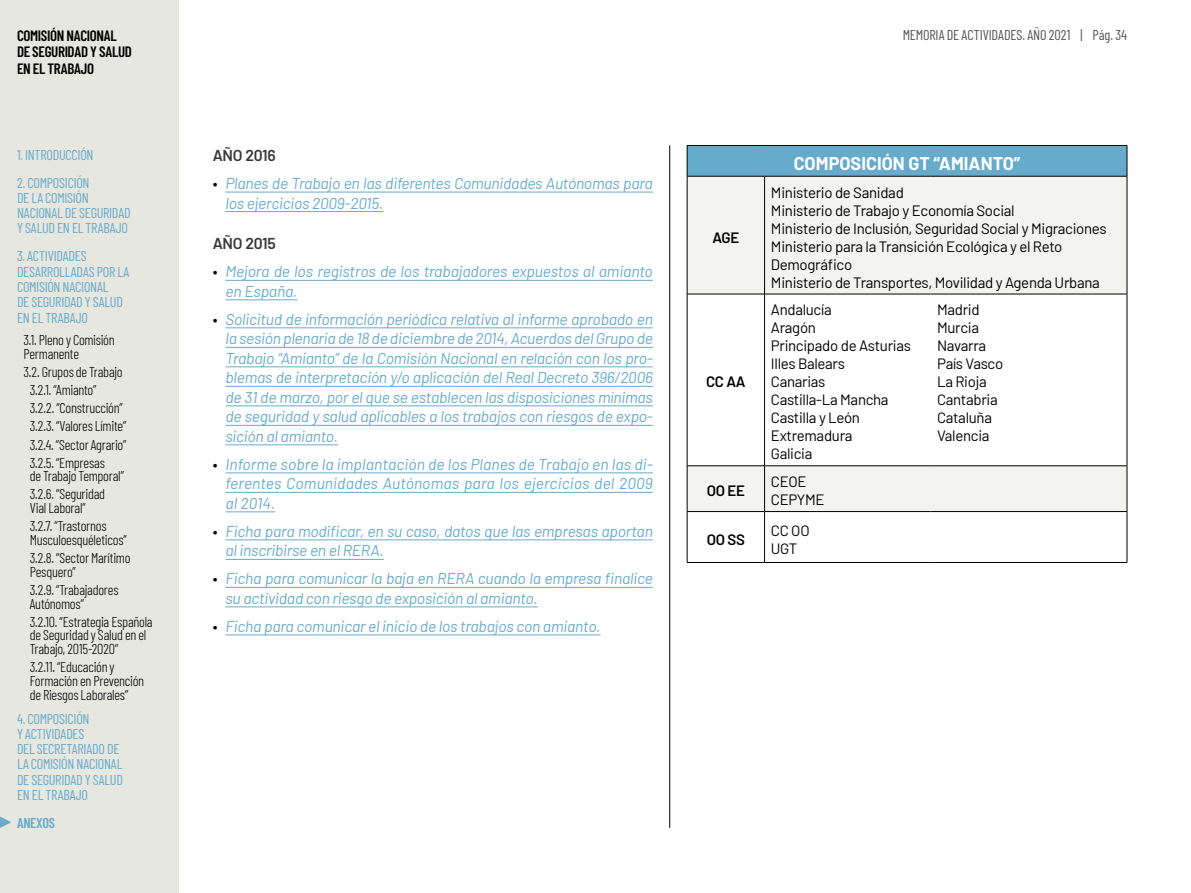
<style>
.page{position:relative;width:1191px;height:893px;background:#fff}
.page>*{position:absolute;margin:0;border:0;box-sizing:border-box;transform-origin:0 0}
.t1{font:700 18px "Barlow";color:#fff}
.t2{font:italic 15.75px/19.5px "Barlow";letter-spacing:-.015em;color:#67abcc}
.t3{font:600 15.75px "Barlow";letter-spacing:-.015em;color:#393939}
.t4{font:15px/18px "Barlow";letter-spacing:-.02em;color:#000}
.t5{font:600 15px/16.5px "Barlow Condensed";letter-spacing:-.02em;color:#000}
.t6{font:600 15px "Barlow";letter-spacing:-.02em;color:#000}
.t7{font:300 14.25px/18.1px "Barlow Condensed";letter-spacing:-.02em;color:#000}
.t8{font:14.25px/15.3px "Barlow Condensed";letter-spacing:-.02em;color:#67abcc}
.t9{font:14.25px "Barlow Condensed";letter-spacing:-.005em;color:#555}
.t10{font:600 14.25px "Barlow Condensed";letter-spacing:-.015em;color:#67abcc}
.s1{font-style:normal;color:#000}
</style>
<div class="page">
<div style="left:0;top:0;width:179px;height:893px;background:#e6e7df"></div>
<svg style="left:0;top:816px;width:11px;height:12px"></svg>
<hr style="left:225px;top:192px;width:428px;height:1px;background:#67abcc">
<hr style="left:225px;top:211px;width:158px;height:1px;background:#67abcc">
<hr style="left:225px;top:280px;width:428px;height:1px;background:#67abcc">
<hr style="left:225px;top:299px;width:72px;height:1px;background:#67abcc">
<hr style="left:225px;top:327px;width:428px;height:1px;background:#67abcc">
<hr style="left:225px;top:347px;width:428px;height:1px;background:#67abcc">
<hr style="left:225px;top:366px;width:428px;height:1px;background:#67abcc">
<hr style="left:225px;top:386px;width:428px;height:1px;background:#67abcc">
<hr style="left:225px;top:405px;width:428px;height:1px;background:#67abcc">
<hr style="left:225px;top:425px;width:428px;height:1px;background:#67abcc">
<hr style="left:225px;top:444px;width:113px;height:1px;background:#67abcc">
<hr style="left:225px;top:472px;width:428px;height:1px;background:#67abcc">
<hr style="left:225px;top:492px;width:428px;height:1px;background:#67abcc">
<hr style="left:225px;top:511px;width:50px;height:1px;background:#67abcc">
<hr style="left:225px;top:539px;width:428px;height:1px;background:#67abcc">
<hr style="left:225px;top:559px;width:159px;height:1px;background:#67abcc">
<hr style="left:225px;top:587px;width:428px;height:1px;background:#67abcc">
<hr style="left:225px;top:606px;width:313px;height:1px;background:#67abcc">
<hr style="left:225px;top:634px;width:375px;height:1px;background:#67abcc">
<hr style="left:669px;top:145px;width:1px;height:683px;background:#000">
<div style="left:687px;top:145px;width:440px;height:31px;background:#67abcc"></div>
<div style="left:687px;top:176px;width:77px;height:118px;background:#f3f3ef"></div>
<div style="left:764px;top:176px;width:363px;height:118px;background:#f3f3ef"></div>
<div style="left:687px;top:466px;width:77px;height:46px;background:#f3f3ef"></div>
<div style="left:764px;top:466px;width:363px;height:46px;background:#f3f3ef"></div>
<hr style="left:687px;top:176px;width:1px;height:118px;background:#000">
<hr style="left:764px;top:176px;width:1px;height:118px;background:#000">
<hr style="left:1126px;top:176px;width:1px;height:118px;background:#000">
<hr style="left:687px;top:294px;width:77px;height:1px;background:#000">
<hr style="left:687px;top:294px;width:1px;height:172px;background:#000">
<hr style="left:764px;top:294px;width:166px;height:1px;background:#000">
<hr style="left:764px;top:294px;width:1px;height:172px;background:#000">
<hr style="left:930px;top:294px;width:197px;height:1px;background:#000">
<hr style="left:1126px;top:294px;width:1px;height:172px;background:#000">
<hr style="left:687px;top:466px;width:77px;height:1px;background:#000">
<hr style="left:687px;top:466px;width:1px;height:45px;background:#000">
<hr style="left:764px;top:466px;width:166px;height:1px;background:#000">
<hr style="left:764px;top:466px;width:1px;height:45px;background:#000">
<hr style="left:930px;top:466px;width:197px;height:1px;background:#000">
<hr style="left:1126px;top:466px;width:1px;height:45px;background:#000">
<hr style="left:687px;top:511px;width:77px;height:1px;background:#000">
<hr style="left:687px;top:512px;width:1px;height:50px;background:#000">
<hr style="left:764px;top:511px;width:166px;height:1px;background:#000">
<hr style="left:764px;top:512px;width:1px;height:50px;background:#000">
<hr style="left:930px;top:511px;width:197px;height:1px;background:#000">
<hr style="left:1126px;top:512px;width:1px;height:50px;background:#000">
<hr style="left:687px;top:562px;width:77px;height:1px;background:#000">
<hr style="left:764px;top:562px;width:166px;height:1px;background:#000">
<hr style="left:930px;top:562px;width:197px;height:1px;background:#000">
<hr style="left:687px;top:145px;width:77px;height:1px;background:#000">
<hr style="left:687px;top:146px;width:1px;height:30px;background:#000">
<hr style="left:764px;top:145px;width:166px;height:1px;background:#000">
<hr style="left:930px;top:145px;width:197px;height:1px;background:#000">
<hr style="left:1126px;top:146px;width:1px;height:30px;background:#000">
<hr style="left:687px;top:176px;width:77px;height:1px;background:#000">
<hr style="left:764px;top:176px;width:166px;height:1px;background:#000">
<hr style="left:930px;top:176px;width:197px;height:1px;background:#000">
<p class="t5" style="left:17px;top:26px;width:116px">COMISIÓN NACIONAL<br>DE SEGURIDAD Y SALUD<br>EN EL TRABAJO</p>
<p class="t9" style="left:902px;top:24px;width:226px">MEMORIA DE ACTIVIDADES. AÑO 2021 | Pág. 34</p>
<p class="t8" style="left:17px;top:146px;width:78px">1. INTRODUCCIÓN</p>
<p class="t8" style="left:17px;top:174px;width:115px">2. COMPOSICIÓN<br>DE LA COMISIÓN<br>NACIONAL DE SEGURIDAD<br>Y SALUD EN EL TRABAJO</p>
<p class="t8" style="left:17px;top:248px;width:114px">3. ACTIVIDADES<br>DESARROLLADAS POR LA<br>COMISIÓN NACIONAL<br>DE SEGURIDAD Y SALUD<br>EN EL TRABAJO</p>
<p class="t7" style="left:23px;top:332px;width:93px;line-height:13.8px">3.1. Pleno y Comisión<br>Permanente</p>
<p class="t7" style="left:30px;top:361px;width:98px;text-indent:-6px">3.2. Grupos de Trabajo<br>3.2.1. “Amianto”<br>3.2.2. “Construcción”<br>3.2.3. “Valores Límite”<br>3.2.4. “Sector Agrario”<br>3.2.5. “Empresas</p>
<p class="t7" style="left:30px;top:466px;width:96px">de Trabajo Temporal”<br>3.2.6. “Seguridad</p>
<p class="t7" style="left:30px;top:498px;width:78px">Vial Laboral”<br>3.2.7. “Trastornos</p>
<p class="t7" style="left:30px;top:530px;width:102px">Musculoesquéleticos”<br>3.2.8. “Sector Marítimo</p>
<p class="t7" style="left:30px;top:562px;width:90px">Pesquero”<br>3.2.9. “Trabajadores</p>
<p class="t7" style="left:30px;top:593px;width:124px">Autónomos”<br>3.2.10. “Estrategia Española</p>
<p class="t7" style="left:30px;top:627px;width:118px;line-height:13.8px">de Seguridad y Salud en el<br>Trabajo, 2015-2020”</p>
<p class="t7" style="left:30px;top:659px;width:116px;line-height:13.8px">3.2.11. “Educación y<br>Formación en Prevención de Riesgos Laborales”</p>
<p class="t8" style="left:17px;top:710px;width:107px">4. COMPOSICIÓN<br>Y ACTIVIDADES<br>DEL SECRETARIADO DE<br>LA COMISIÓN NACIONAL<br>DE SEGURIDAD Y SALUD<br>EN EL TRABAJO</p>
<p class="t10" style="left:17px;top:813px;width:39px">ANEXOS</p>
<h3 class="t3" style="left:213px;top:144px;width:65px">AÑO 2016</h3>
<p class="t2" style="left:225px;top:172px;width:429px;text-indent:-13px"><span class="s1">•</span> Planes de Trabajo en las diferentes Comunidades Autónomas para los ejercicios 2009-2015.</p>
<h3 class="t3" style="left:213px;top:232px;width:65px">AÑO 2015</h3>
<p class="t2" style="left:225px;top:261px;width:429px;text-indent:-13px"><span class="s1">•</span> Mejora de los registros de los trabajadores expuestos al amianto en España.</p>
<p class="t2" style="left:225px;top:308px;width:429px;text-align:justify;text-indent:-13px"><span class="s1">•</span> Solicitud de información periódica relativa al informe aprobado en la sesión plenaria de 18 de diciembre de 2014, Acuerdos del Grupo de Trabajo “Amianto” de la Comisión Nacional en relación con los pro&shy;blemas de interpretación y/o aplicación del Real Decreto 396/2006 de 31 de marzo, por el que se establecen las disposiciones mínimas de seguridad y salud aplicables a los trabajos con riesgos de expo&shy;sición al amianto.</p>
<p class="t2" style="left:225px;top:453px;width:429px;text-align:justify;text-indent:-13px"><span class="s1">•</span> Informe sobre la implantación de los Planes de Trabajo en las di&shy;ferentes Comunidades Autónomas para los ejercicios del 2009 al 2014.</p>
<p class="t2" style="left:225px;top:520px;width:429px;text-indent:-13px"><span class="s1">•</span> Ficha para modificar, en su caso, datos que las empresas aportan al inscribirse en el RERA.</p>
<p class="t2" style="left:225px;top:568px;width:429px;text-indent:-13px"><span class="s1">•</span> Ficha para comunicar la baja en RERA cuando la empresa finalice su actividad con riesgo de exposición al amianto.</p>
<p class="t2" style="left:213px;top:615px;width:389px"><span class="s1">•</span> Ficha para comunicar el inicio de los trabajos con amianto.</p>
<p class="t6" style="left:712px;top:226px;width:28px">AGE</p>
<p class="t6" style="left:706px;top:371px;width:41px">CC AA</p>
<p class="t1" style="left:793px;top:150px;width:228px">COMPOSICIÓN GT “AMIANTO”</p>
<p class="t4" style="left:771px;top:182px;width:337px">Ministerio de Sanidad<br>Ministerio de Trabajo y Economía Social<br>Ministerio de Inclusión, Seguridad Social y Migraciones Ministerio para la Transición Ecológica y el Reto Demográfico<br>Ministerio de Transportes, Movilidad y Agenda Urbana</p>
<p class="t4" style="left:771px;top:300px;width:141px">Andalucía<br>Aragón<br>Principado de Asturias<br>Illes Balears<br>Canarias<br>Castilla-La Mancha<br>Castilla y León<br>Extremadura<br>Galicia</p>
<p class="t4" style="left:937px;top:300px;width:68px">Madrid<br>Murcia<br>Navarra<br>País Vasco<br>La Rioja<br>Cantabria<br>Cataluña<br>Valencia</p>
<p class="t6" style="left:707px;top:480px;width:40px">OO EE</p>
<p class="t4" style="left:771px;top:472px;width:55px">CEOE<br>CEPYME</p>
<p class="t6" style="left:707px;top:528px;width:40px">OO SS</p>
<p class="t4" style="left:771px;top:520px;width:40px">CC OO<br>UGT</p>
</div>
